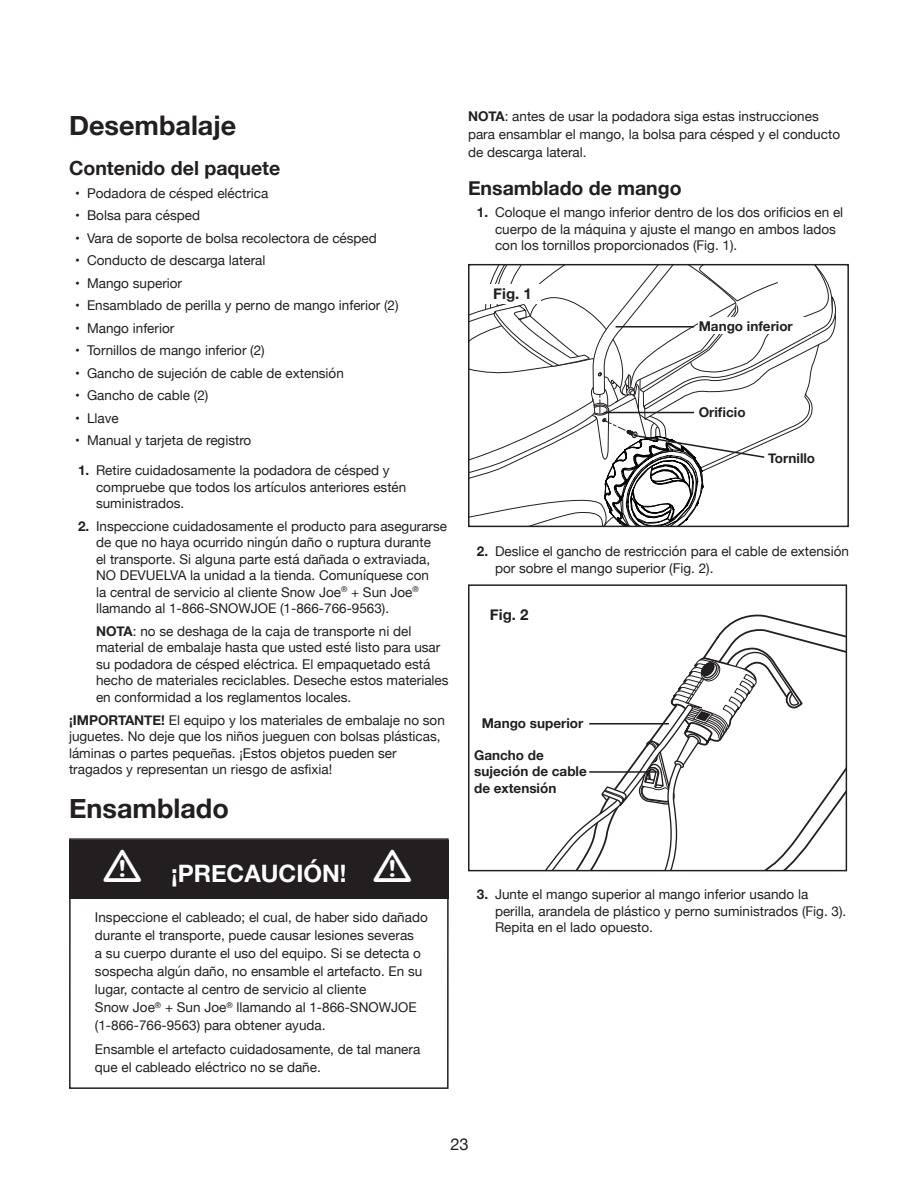
<style>
.page{position:relative;width:918px;height:1188px;background:#fff}
.page>*{position:absolute;margin:0;border:0;box-sizing:border-box;transform-origin:0 0}
.t1{font:700 27px "Helvetica Neue";color:#231f20}
.t2{font:700 24px "Helvetica Neue";color:#fff}
.t3{font:700 19.5px "Helvetica Neue";color:#231f20}
.t4{font:16.5px "Helvetica Neue";color:#231f20}
.t5{font:700 15px "Helvetica Neue";color:#231f20}
.t6{font:13.5px/16.5px "Helvetica Neue";color:#231f20}
.t7{font:700 13.5px/16.5px "Helvetica Neue";color:#231f20}
.s1{font-weight:700}
</style>
<div class="page">
<div style="left:69px;top:840px;width:380px;height:58px;background:#231f20"></div>
<div style="left:69px;top:838px;width:380px;height:251px;border:2px solid #231f20"></div>
<svg style="left:469px;top:265px;width:367px;height:261px"></svg>
<svg style="left:546px;top:615px;width:298px;height:253px"></svg>
<div style="left:468px;top:584px;width:379px;height:287px;border:2px solid #231f20"></div>
<hr style="left:589px;top:723px;width:80px;height:2px;background:#1f1c1d">
<hr style="left:589px;top:771px;width:68px;height:2px;background:#1f1c1d">
<h1 class="t1" style="left:69px;top:104px;width:169px">Desembalaje</h1>
<h3 class="t3" style="left:69px;top:153px;width:213px">Contenido del paquete</h3>
<p class="t6" style="left:75px;top:185px;width:195px">• Podadora de césped eléctrica</p>
<p class="t6" style="left:75px;top:208px;width:127px">• Bolsa para césped</p>
<p class="t6" style="left:75px;top:230px;width:303px">• Vara de soporte de bolsa recolectora de césped</p>
<p class="t6" style="left:75px;top:253px;width:192px">• Conducto de descarga lateral</p>
<p class="t6" style="left:75px;top:275px;width:109px">• Mango superior</p>
<p class="t6" style="left:75px;top:298px;width:325px">• Ensamblado de perilla y perno de mango inferior (2)</p>
<p class="t6" style="left:75px;top:320px;width:101px">• Mango inferior</p>
<p class="t6" style="left:75px;top:343px;width:191px">• Tornillos de mango inferior (2)</p>
<p class="t6" style="left:75px;top:365px;width:270px">• Gancho de sujeción de cable de extensión</p>
<p class="t6" style="left:75px;top:388px;width:135px">• Gancho de cable (2)</p>
<p class="t6" style="left:75px;top:410px;width:45px">• Llave</p>
<p class="t6" style="left:75px;top:433px;width:178px">• Manual y tarjeta de registro</p>
<p class="t6" style="left:96px;top:463px;width:312px;text-indent:-18px"><span class="s1">1.</span> Retire cuidadosamente la podadora de césped y compruebe que todos los artículos anteriores estén suministrados.</p>
<p class="t6" style="left:96px;top:518px;width:353px;text-indent:-18px"><span class="s1">2.</span> Inspeccione cuidadosamente el producto para asegurarse de que no haya ocurrido ningún daño o ruptura durante<br>el transporte. Si alguna parte está dañada o extraviada, NO DEVUELVA la unidad a la tienda. Comuníquese con<br>la central de servicio al cliente Snow Joe<sup>®</sup> + Sun Joe<sup>® </sup>llamando al 1-866-SNOWJOE (1-866-766-9563).</p>
<p class="t6" style="left:96px;top:623px;width:354px"><span class="s1">NOTA</span>: no se deshaga de la caja de transporte ni del material de embalaje hasta que usted esté listo para usar su podadora de césped eléctrica. El empaquetado está hecho de materiales reciclables. Deseche estos materiales en conformidad a los reglamentos locales.</p>
<p class="t6" style="left:69px;top:713px;width:377px"><span class="s1">¡IMPORTANTE!</span> El equipo y los materiales de embalaje no son juguetes. No deje que los niños jueguen con bolsas plásticas, láminas o partes pequeñas. ¡Estos objetos pueden ser tragados y representan un riesgo de asfixia!</p>
<h1 class="t1" style="left:69px;top:787px;width:161px">Ensamblado</h1>
<h2 class="t2" style="left:171px;top:855px;width:177px">¡PRECAUCIÓN!</h2>
<p class="t6" style="left:95px;top:909px;width:334px;line-height:18px">Inspeccione el cableado; el cual, de haber sido dañado durante el transporte, puede causar lesiones severas<br>a su cuerpo durante el uso del equipo. Si se detecta o sospecha algún daño, no ensamble el artefacto. En su lugar, contacte al centro de servicio al cliente<br>Snow Joe<sup>®</sup> + Sun Joe<sup>®</sup> llamando al 1-866-SNOWJOE (1-866-766-9563) para obtener ayuda.</p>
<p class="t6" style="left:95px;top:1041px;width:327px;line-height:18px">Ensamble el artefacto cuidadosamente, de tal manera que el cableado eléctrico no se dañe.</p>
<p class="t6" style="left:468px;top:108px;width:374px;line-height:18px"><span class="s1">NOTA</span>: antes de usar la podadora siga estas instrucciones para ensamblar el mango, la bolsa para césped y el conducto de descarga lateral.</p>
<h3 class="t3" style="left:468px;top:173px;width:215px">Ensamblado de mango</h3>
<p class="t6" style="left:495px;top:205px;width:350px;text-indent:-18px"><span class="s1">1.</span> Coloque el mango inferior dentro de los dos orificios en el cuerpo de la máquina y ajuste el mango en ambos lados con los tornillos proporcionados (Fig. 1).</p>
<p class="t5" style="left:493px;top:282px;width:40px">Fig. 1</p>
<p class="t7" style="left:699px;top:318px;width:96px">Mango inferior</p>
<p class="t7" style="left:699px;top:404px;width:48px">Orificio</p>
<p class="t7" style="left:768px;top:450px;width:49px">Tornillo</p>
<p class="t6" style="left:495px;top:544px;width:355px;text-indent:-18px"><span class="s1">2.</span> Deslice el gancho de restricción para el cable de extensión por sobre el mango superior (Fig. 2).</p>
<p class="t5" style="left:490px;top:603px;width:40px">Fig. 2</p>
<p class="t7" style="left:482px;top:716px;width:103px">Mango superior</p>
<p class="t7" style="left:474px;top:747px;width:114px">Gancho de sujeción de cable de extensión</p>
<p class="t6" style="left:495px;top:887px;width:353px;text-indent:-18px"><span class="s1">3.</span> Junte el mango superior al mango inferior usando la perilla, arandela de plástico y perno suministrados (Fig. 3).<br>Repita en el lado opuesto.</p>
<p class="t4" style="left:450px;top:1132px;width:20px">23</p>
</div>
